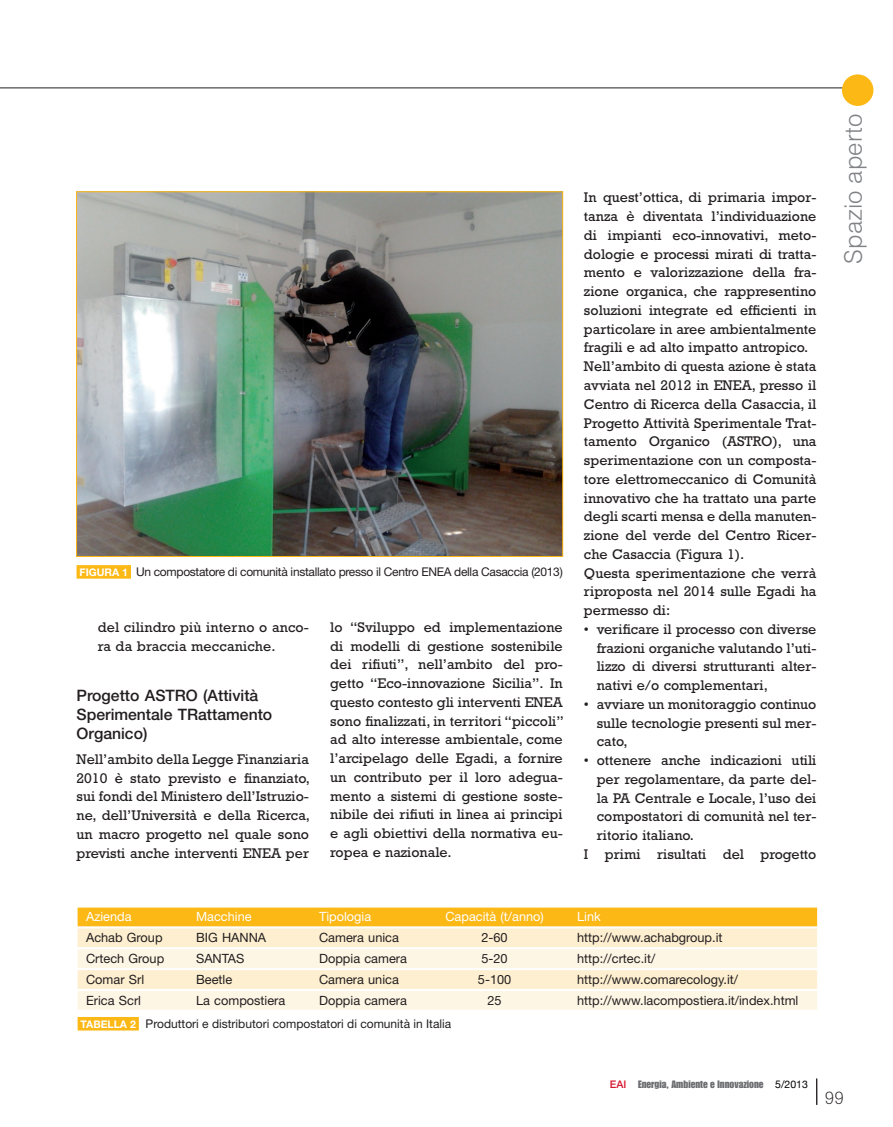
<style>
.page{position:relative;width:893px;height:1127px;background:#fff}
.page>*{position:absolute;margin:0;border:0;box-sizing:border-box;transform-origin:0 0}
.t1{font:300 24px "Helvetica";color:#808285}
.t2{font:300 18px "Rockwell";color:#231f20}
.t3{font:500 15.75px/18.8px "Helvetica Neue";color:#231f20}
.t4{font:14.25px/18.8px "Rockwell";color:#231f20;text-align:justify}
.t5{font:12.75px "Helvetica Neue";color:#231f20}
.t6{font:12.75px "Helvetica Neue";color:#fff}
.t7{font:12px "Helvetica Neue";letter-spacing:-.025em;color:#231f20}
.t8{font:12px "Helvetica Neue";color:#231f20}
.t9{font:10.5px "Impact";color:#6c6d70}
.s1{font-weight:700;font-size:10.5px;color:#fff}
.s2{font-family:"Helvetica Neue";font-weight:500;color:#d7162e}
.s3{font-family:"Helvetica Neue";color:#000}
</style>
<div class="page">
<hr style="left:0;top:88px;width:848px;height:1px;background:#231f20">
<div style="left:842px;top:74px;width:31px;height:32px;background:#fcb814;border-radius:50%"></div>
<svg style="left:816px;top:1078px;width:1px;height:27px"></svg>
<img style="left:78px;top:193px;width:483px;height:362px">
<div style="left:77px;top:565px;width:54px;height:14px;background:#fcb814"></div>
<div style="left:78px;top:1017px;width:61px;height:13px;background:#fcb814"></div>
<div style="left:78px;top:907px;width:739px;height:19px;background:#fcb814"></div>
<div style="left:78px;top:928px;width:739px;height:19px;background:#feefd0"></div>
<div style="left:78px;top:949px;width:739px;height:19px;background:#fef6e5"></div>
<div style="left:78px;top:970px;width:739px;height:19px;background:#feefd0"></div>
<div style="left:78px;top:991px;width:739px;height:19px;background:#fef6e5"></div>
<p class="t7" style="left:79px;top:567px;width:485px"><span class="s1">FIGURA 1</span> Un compostatore di comunità installato presso il Centro ENEA della Casaccia (2013)</p>
<p class="t4" style="left:98px;top:619px;width:213px">del cilindro più interno o anco&shy;ra da braccia meccaniche.</p>
<p class="t3" style="left:77px;top:688px;width:197px">Progetto ASTRO (Attività<br>Sperimentale TRattamento<br>Organico)</p>
<p class="t4" style="left:77px;top:751px;width:235px">Nell’ambito della Legge Finanziaria 2010 è stato previsto e finanziato, sui fondi del Ministero dell’Istruzio&shy;ne, dell’Università e della Ricerca, un macro progetto nel quale sono previsti anche interventi ENEA per</p>
<p class="t4" style="left:330px;top:619px;width:235px">lo “Sviluppo ed implementazione di modelli di gestione sostenibile dei rifiuti”, nell’ambito del pro&shy;getto “Eco-innovazione Sicilia”. In questo contesto gli interventi ENEA sono finalizzati, in territori “piccoli” ad alto interesse ambientale, come l’arcipelago delle Egadi, a fornire un contributo per il loro adegua&shy;mento a sistemi di gestione soste&shy;nibile dei rifiuti in linea ai principi e agli obiettivi della normativa eu&shy;ropea e nazionale.</p>
<p class="t4" style="left:584px;top:190px;width:234px;text-align:left">In quest’ottica, di primaria impor&shy;tanza è diventata l’individuazione di impianti eco-innovativi, meto&shy;dologie e processi mirati di tratta&shy;mento e valorizzazione della fra&shy;zione organica, che rappresentino soluzioni integrate ed efficienti in particolare in aree ambientalmente fragili e ad alto impatto antropico.<br>Nell’ambito di questa azione è stata avviata nel 2012 in ENEA, presso il Centro di Ricerca della Casaccia, il Progetto Attività Sperimentale Trat&shy;tamento Organico (ASTRO), una sperimentazione con un composta&shy;tore elettromeccanico di Comunità innovativo che ha trattato una parte degli scarti mensa e della manuten&shy;zione del verde del Centro Ricer&shy;che Casaccia (Figura 1).<br>Questa sperimentazione che verrà riproposta nel 2014 sulle Egadi ha permesso di:</p>
<p class="t4" style="left:597px;top:621px;width:221px;text-indent:-13px">• verificare il processo con diverse frazioni organiche valutando l’uti&shy;lizzo di diversi strutturanti alter&shy;nativi e/o complementari,</p>
<p class="t4" style="left:597px;top:696px;width:221px;text-indent:-13px">• avviare un monitoraggio continuo sulle tecnologie presenti sul mer&shy;cato,</p>
<p class="t4" style="left:584px;top:752px;width:234px">• ottenere anche indicazioni utili</p>
<p class="t4" style="left:597px;top:771px;width:221px">per regolamentare, da parte del-</p>
<p class="t4" style="left:597px;top:790px;width:221px">la PA Centrale e Locale, l’uso dei</p>
<p class="t4" style="left:597px;top:808px;width:221px">compostatori di comunità nel ter-</p>
<p class="t4" style="left:597px;top:827px;width:99px">ritorio italiano.</p>
<p class="t4" style="left:584px;top:846px;width:234px">I primi risultati del progetto</p>
<p class="t6" style="left:86px;top:912px;width:47px">Azienda</p>
<p class="t6" style="left:196px;top:912px;width:57px">Macchine</p>
<p class="t6" style="left:319px;top:912px;width:54px">Tipologia</p>
<p class="t6" style="left:445px;top:912px;width:100px">Capacità (t/anno)</p>
<p class="t6" style="left:577px;top:912px;width:25px">Link</p>
<p class="t5" style="left:86px;top:933px;width:78px">Achab Group</p>
<p class="t5" style="left:196px;top:933px;width:72px">BIG HANNA</p>
<p class="t5" style="left:319px;top:933px;width:81px">Camera unica</p>
<p class="t5" style="left:481px;top:933px;width:28px">2-60</p>
<p class="t5" style="left:577px;top:933px;width:147px">http://www.achabgroup.it</p>
<p class="t5" style="left:86px;top:954px;width:80px">Crtech Group</p>
<p class="t5" style="left:196px;top:954px;width:50px">SANTAS</p>
<p class="t5" style="left:319px;top:954px;width:89px">Doppia camera</p>
<p class="t5" style="left:481px;top:954px;width:28px">5-20</p>
<p class="t5" style="left:577px;top:954px;width:80px">http://crtec.it/</p>
<p class="t5" style="left:86px;top:975px;width:60px">Comar Srl</p>
<p class="t5" style="left:196px;top:975px;width:38px">Beetle</p>
<p class="t5" style="left:319px;top:975px;width:81px">Camera unica</p>
<p class="t5" style="left:478px;top:975px;width:35px">5-100</p>
<p class="t5" style="left:577px;top:975px;width:163px">http://www.comarecology.it/</p>
<p class="t5" style="left:86px;top:995px;width:56px">Erica Scrl</p>
<p class="t5" style="left:196px;top:995px;width:91px">La compostiera</p>
<p class="t5" style="left:319px;top:995px;width:89px">Doppia camera</p>
<p class="t5" style="left:487px;top:995px;width:16px">25</p>
<p class="t5" style="left:577px;top:995px;width:223px">http://www.lacompostiera.it/index.html</p>
<p class="t8" style="left:81px;top:1019px;width:372px"><span class="s1">TABELLA 2</span> Produttori e distributori compostatori di comunità in Italia</p>
<h1 class="t1" style="left:845px;top:264px;width:151px;rotate:-90deg">Spazio aperto</h1>
<p class="t9" style="left:610px;top:1080px;width:200px"><span class="s2">EAI</span> Energia, Ambiente e Innovazione <span class="s3">5/2013</span></p>
<p class="t2" style="left:825px;top:1091px;width:21px">99</p>
</div>
